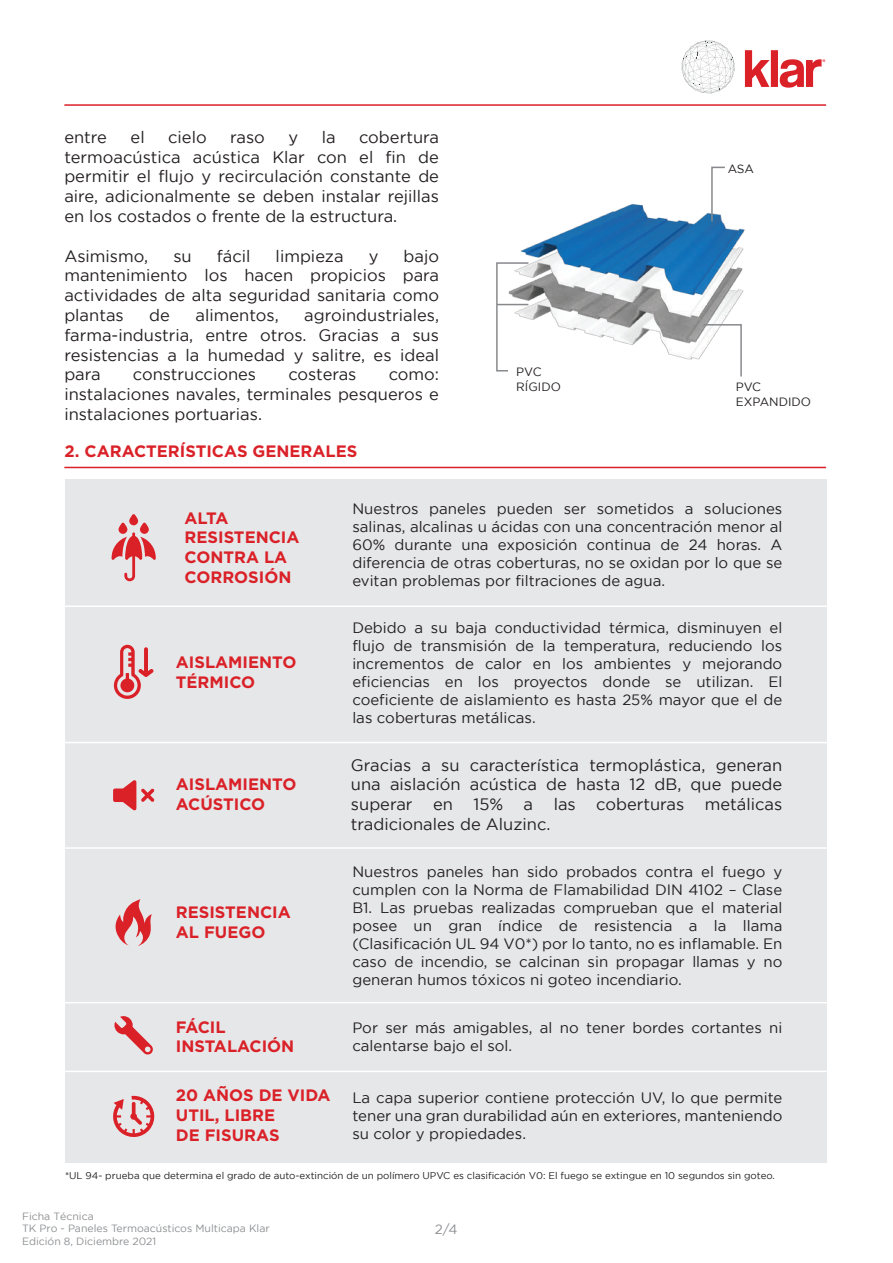
<style>
.page{position:relative;width:893px;height:1263px;background:#fff}
.page>*{position:absolute;margin:0;border:0;box-sizing:border-box;transform-origin:0 0}
.t1{font:16.5px/19.8px "Gotham";color:#231f20;text-align:justify}
.t2{font:700 16.5px/19.8px "Gotham";color:#da2128}
.t3{font:15px/18px "Gotham";color:#231f20;text-align:justify}
.t4{font:13.5px "Gotham";color:#8d8f92}
.t5{font:12px/14.4px "Gotham";color:#231f20}
.t6{font:10.5px/12.6px "Gotham";color:#8d8f92}
.t7{font:9.75px "Gotham";color:#231f20}
</style>
<div class="page">
<hr style="left:64px;top:467px;width:762px;height:1px;background:#da2128">
<hr style="left:64px;top:104px;width:762px;height:2px;background:#da2128">
<svg style="left:682px;top:41px;width:53px;height:53px"></svg>
<svg style="left:745px;top:50px;width:80px;height:38px"></svg>
<img style="left:566px;top:328px;width:136px;height:16px">
<img style="left:520px;top:203px;width:225px;height:125px">
<div style="left:65px;top:479px;width:762px;height:684px;background:#e6e7e9"></div>
<svg style="left:113px;top:780px;width:41px;height:31px"></svg>
<svg style="left:114px;top:645px;width:40px;height:54px"></svg>
<svg style="left:112px;top:514px;width:44px;height:67px"></svg>
<svg style="left:115px;top:899px;width:37px;height:47px"></svg>
<svg style="left:113px;top:1096px;width:42px;height:41px"></svg>
<svg style="left:114px;top:1016px;width:39px;height:39px"></svg>
<hr style="left:56px;top:605px;width:780px;height:2px;background:#fff">
<hr style="left:56px;top:742px;width:780px;height:1px;background:#fff">
<hr style="left:50px;top:847px;width:780px;height:2px;background:#fff">
<hr style="left:50px;top:1002px;width:780px;height:1px;background:#fff">
<hr style="left:50px;top:1071px;width:780px;height:1px;background:#fff">
<svg style="left:710px;top:166px;width:16px;height:57px"></svg>
<svg style="left:702px;top:323px;width:41px;height:54px"></svg>
<svg style="left:496px;top:262px;width:34px;height:110px"></svg>
<hr style="left:497px;top:304px;width:31px;height:1px;background:#87898c">
<p class="t1" style="left:64px;top:127px;width:376px;text-indent:295px">cobertura termoacústica acústica Klar con el fin de permitir el flujo y recirculación constante de aire, adicionalmente se deben instalar rejillas en los costados o frente de la estructura.</p>
<p class="t1" style="left:64px;top:246px;width:85px">Asimismo,</p>
<p class="t1" style="left:173px;top:246px;width:20px">su</p>
<p class="t1" style="left:217px;top:246px;width:35px">fácil</p>
<p class="t1" style="left:276px;top:246px;width:69px">limpieza</p>
<p class="t1" style="left:369px;top:246px;width:11px">y</p>
<p class="t1" style="left:64px;top:127px;width:44px">entre</p>
<p class="t1" style="left:131px;top:127px;width:16px">el</p>
<p class="t1" style="left:168px;top:127px;width:40px">cielo</p>
<p class="t1" style="left:230px;top:127px;width:36px">raso</p>
<p class="t1" style="left:288px;top:127px;width:11px">y</p>
<p class="t1" style="left:322px;top:127px;width:15px">la</p>
<p class="t1" style="left:64px;top:246px;width:376px;text-indent:339px">bajo mantenimiento los hacen propicios para actividades de alta seguridad sanitaria como plantas</p>
<p class="t1" style="left:64px;top:305px;width:376px;text-indent:240px">agroindustriales, farma-industria, entre otros. Gracias a sus resistencias a la humedad y salitre, es ideal para</p>
<p class="t1" style="left:149px;top:305px;width:22px">de</p>
<p class="t1" style="left:196px;top:305px;width:85px">alimentos,</p>
<p class="t1" style="left:133px;top:364px;width:125px">construcciones</p>
<p class="t1" style="left:288px;top:364px;width:70px">costeras</p>
<p class="t1" style="left:64px;top:364px;width:376px;text-indent:324px">como: instalaciones navales, terminales pesqueros e instalaciones portuarias.</p>
<p class="t2" style="left:65px;top:441px;width:294px">2. CARACTERÍSTICAS GENERALES</p>
<p class="t5" style="left:516px;top:365px;width:46px">PVC<br>RÍGIDO</p>
<p class="t5" style="left:728px;top:161px;width:28px">ASA</p>
<p class="t5" style="left:736px;top:380px;width:77px">PVC<br>EXPANDIDO</p>
<p class="t2" style="left:185px;top:508px;width:116px">ALTA<br>RESISTENCIA<br>CONTRA LA<br>CORROSIÓN</p>
<p class="t2" style="left:176px;top:652px;width:122px">AISLAMIENTO<br>TÉRMICO</p>
<p class="t2" style="left:176px;top:774px;width:122px">AISLAMIENTO<br>ACÚSTICO</p>
<p class="t2" style="left:176px;top:902px;width:116px">RESISTENCIA<br>AL FUEGO</p>
<p class="t3" style="left:352px;top:499px;width:431px">Nuestros paneles pueden ser sometidos a soluciones salinas, alcalinas u ácidas con una concentración menor al 60% durante una exposición continua de 24 horas. A diferencia de otras coberturas, no se oxidan por lo que se evitan problemas por filtraciones de agua.</p>
<p class="t3" style="left:352px;top:619px;width:431px">Debido a su baja conductividad térmica, disminuyen el flujo de transmisión de la temperatura, reduciendo los incrementos de calor en los ambientes y mejorando eficiencias en los proyectos donde se utilizan. El coeficiente de aislamiento es hasta 25% mayor que el de las coberturas metálicas.</p>
<p class="t1" style="left:351px;top:754px;width:433px">Gracias a su característica termoplástica, generan una aislación acústica de hasta 12 dB, que puede superar en 15% a las coberturas metálicas tradicionales de Aluzinc.</p>
<p class="t3" style="left:352px;top:862px;width:432px">Nuestros paneles han sido probados contra el fuego y cumplen con la Norma de Flamabilidad DIN 4102 – Clase B1. Las pruebas realizadas comprueban que el material posee un gran índice de resistencia a la llama (Clasificación UL 94 V0*) por lo tanto, no es inflamable. En caso de incendio, se calcinan sin propagar llamas y no generan humos tóxicos ni goteo incendiario.</p>
<p class="t2" style="left:176px;top:1017px;width:120px">FÁCIL<br>INSTALACIÓN</p>
<p class="t3" style="left:352px;top:1018px;width:431px">Por ser más amigables, al no tener bordes cortantes ni calentarse bajo el sol.</p>
<p class="t2" style="left:176px;top:1085px;width:156px">20 AÑOS DE VIDA<br>UTIL, LIBRE<br>DE FISURAS</p>
<p class="t3" style="left:352px;top:1088px;width:431px">La capa superior contiene protección UV, lo que permite tener una gran durabilidad aún en exteriores, manteniendo su color y propiedades.</p>
<p class="t7" style="left:65px;top:1170px;width:711px">*UL 94- prueba que determina el grado de auto-extinción de un polímero UPVC es clasificación V0: El fuego se extingue en 10 segundos sin goteo.</p>
<p class="t6" style="left:22px;top:1209px;width:249px">Ficha Técnica<br>TK Pro - Paneles Termoacústicos Multicapa Klar<br>Edición 8, Diciembre 2021</p>
<p class="t4" style="left:435px;top:1222px;width:24px">2/4</p>
</div>
